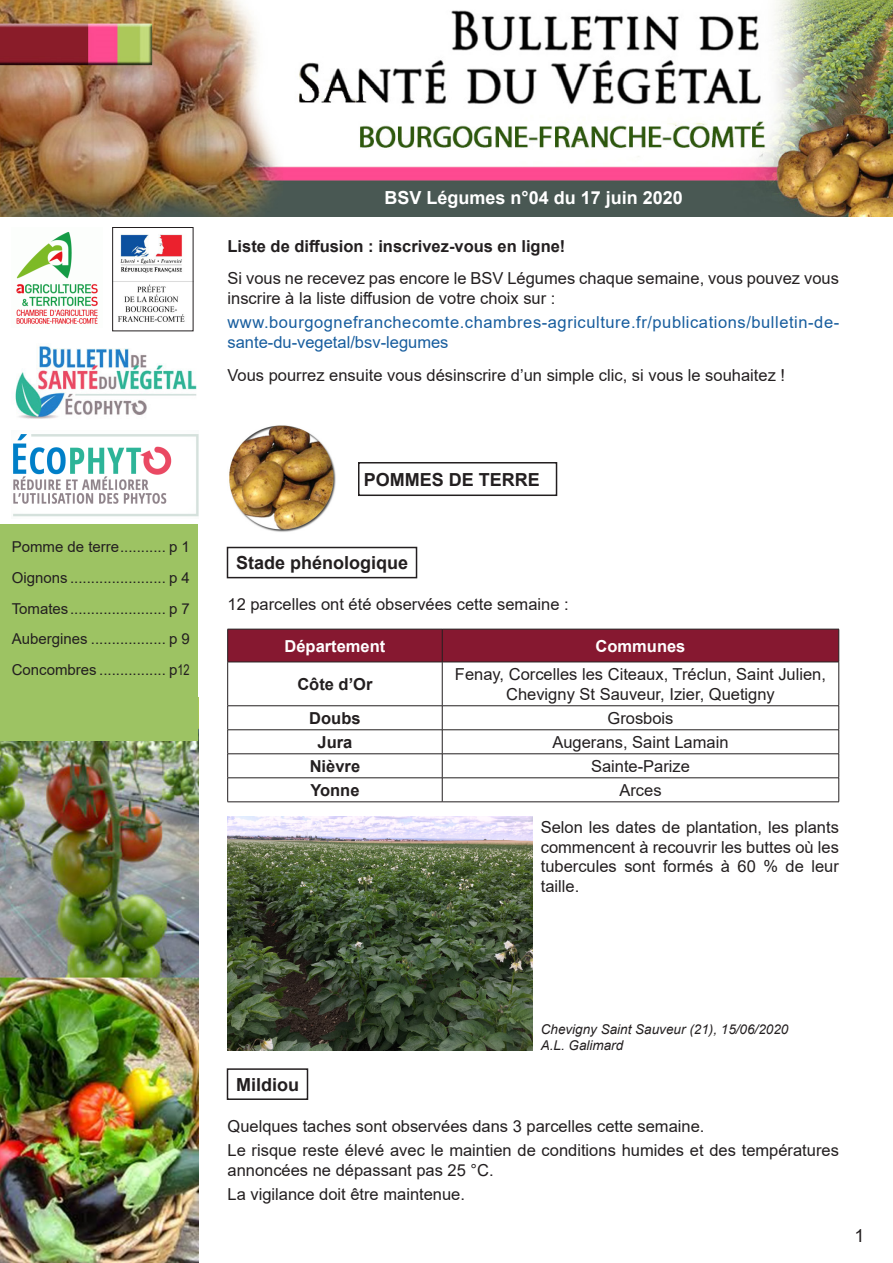
<style>
.page{position:relative;width:893px;height:1263px;background:#fff}
.page>*{position:absolute;margin:0;border:0;box-sizing:border-box;transform-origin:0 0}
.t1{font:700 18px "Arial";color:#fff}
.Titre_encadré{font:700 18px "Arial";color:#231f20}
.Titre_Rubrique{font:700 18px "Arial";color:#231f20}
.t2{font:18px "Arial";color:#231f20}
.Corps_de_texte{font:16.5px/19.8px "Arial";color:#231f20}
.Corps_de_texte-2{font:16.5px/19.8px "Arial";letter-spacing:.035em;color:#175d9e}
.Corps_de_texte-3{font:700 16.5px "Arial";color:#231f20}
.Corps_de_texte-4{font:700 16.5px "Arial";color:#fff}
.Corps_de_texte-5{font:15px "Arial";color:#231f20}
.Légende{font:italic 13.5px "Arial";color:#231f20}
</style>
<div class="page">
<img style="left:0;top:741px;width:198px;height:522px">
<img style="left:0;top:0;width:893px;height:217px">
<img style="left:16px;top:232px;width:82px;height:92px">
<img style="left:114px;top:234px;width:77px;height:88px">
<div style="left:112px;top:227px;width:81px;height:104px;border:1px solid #231f20"></div>
<img style="left:15px;top:345px;width:182px;height:74px">
<img style="left:13px;top:434px;width:185px;height:83px">
<div style="left:0;top:524px;width:198px;height:217px;background:#9dc363"></div>
<div style="left:358px;top:462px;width:199px;height:34px;border:2px solid #231f20"></div>
<img style="left:229px;top:425px;width:107px;height:107px">
<div style="left:227px;top:547px;width:190px;height:31px;border:2px solid #231f20"></div>
<div style="left:228px;top:630px;width:610px;height:32px;background:#861830"></div>
<hr style="left:227px;top:629px;width:215px;height:1px;background:#231f20">
<hr style="left:227px;top:629px;width:1px;height:33px;background:#231f20">
<hr style="left:442px;top:629px;width:397px;height:1px;background:#231f20">
<hr style="left:838px;top:629px;width:1px;height:33px;background:#231f20">
<hr style="left:227px;top:662px;width:215px;height:1px;background:#231f20">
<hr style="left:227px;top:662px;width:1px;height:44px;background:#231f20">
<hr style="left:442px;top:662px;width:397px;height:1px;background:#231f20">
<hr style="left:838px;top:662px;width:1px;height:44px;background:#231f20">
<hr style="left:227px;top:705px;width:215px;height:1px;background:#231f20">
<hr style="left:442px;top:705px;width:397px;height:1px;background:#231f20">
<hr style="left:227px;top:729px;width:215px;height:1px;background:#231f20">
<hr style="left:442px;top:729px;width:397px;height:1px;background:#231f20">
<hr style="left:227px;top:753px;width:215px;height:1px;background:#231f20">
<hr style="left:442px;top:753px;width:397px;height:1px;background:#231f20">
<hr style="left:227px;top:777px;width:215px;height:1px;background:#231f20">
<svg style="left:227px;top:706px;width:1px;height:95px"></svg>
<hr style="left:442px;top:777px;width:397px;height:1px;background:#231f20">
<svg style="left:838px;top:706px;width:1px;height:95px"></svg>
<hr style="left:227px;top:801px;width:215px;height:1px;background:#231f20">
<hr style="left:442px;top:801px;width:397px;height:1px;background:#231f20">
<hr style="left:442px;top:629px;width:1px;height:33px;background:#231f20">
<hr style="left:442px;top:662px;width:1px;height:44px;background:#231f20">
<svg style="left:442px;top:706px;width:1px;height:96px"></svg>
<img style="left:227px;top:816px;width:305px;height:234px">
<div style="left:227px;top:1068px;width:81px;height:32px;border:2px solid #231f20"></div>
<p class="Corps_de_texte-5" style="left:12px;top:536px;width:180px">Pomme de terre........... p 1</p>
<p class="Corps_de_texte-5" style="left:12px;top:567px;width:180px">Oignons ....................... p 4</p>
<p class="Corps_de_texte-5" style="left:12px;top:598px;width:180px">Tomates....................... p 7</p>
<p class="Corps_de_texte-5" style="left:12px;top:629px;width:180px">Aubergines .................. p 9</p>
<p class="Corps_de_texte-5" style="left:12px;top:659px;width:180px">Concombres ................ p12</p>
<p class="t1" style="left:384px;top:185px;width:300px">BSV Légumes n°04 du 17 juin 2020</p>
<p class="Corps_de_texte-3" style="left:227px;top:234px;width:339px">Liste de diffusion : inscrivez-vous en ligne!</p>
<p class="Corps_de_texte" style="left:227px;top:269px;width:613px">Si vous ne recevez pas encore le BSV Légumes chaque semaine, vous pouvez vous inscrire à la liste diffusion de votre choix sur :</p>
<p class="Corps_de_texte-2" style="left:227px;top:312px;width:613px">www.bourgognefranchecomte.chambres-agriculture.fr/publications/bulletin-de&shy;sante-du-vegetal/bsv-legumes</p>
<p class="Corps_de_texte" style="left:227px;top:365px;width:559px">Vous pourrez ensuite vous désinscrire d’un simple clic, si vous le souhaitez !</p>
<p class="Titre_Rubrique" style="left:364px;top:467px;width:178px">POMMES DE TERRE</p>
<p class="Titre_encadré" style="left:236px;top:550px;width:174px">Stade phénologique</p>
<p class="Corps_de_texte" style="left:227px;top:594px;width:343px">12 parcelles ont été observées cette semaine :</p>
<p class="Corps_de_texte-4" style="left:285px;top:634px;width:102px">Département</p>
<p class="Corps_de_texte-4" style="left:596px;top:634px;width:91px">Communes</p>
<p class="Corps_de_texte-3" style="left:297px;top:672px;width:77px">Côte d’Or</p>
<p class="Corps_de_texte" style="left:455px;top:664px;width:373px;text-align:center">Fenay, Corcelles les Citeaux, Tréclun, Saint Julien,<br>Chevigny St Sauveur, Izier, Quetigny</p>
<p class="Corps_de_texte-3" style="left:309px;top:706px;width:53px">Doubs</p>
<p class="Corps_de_texte" style="left:607px;top:708px;width:68px">Grosbois</p>
<p class="Corps_de_texte-3" style="left:318px;top:730px;width:36px">Jura</p>
<p class="Corps_de_texte" style="left:552px;top:732px;width:178px">Augerans, Saint Lamain</p>
<p class="Corps_de_texte-3" style="left:310px;top:754px;width:52px">Nièvre</p>
<p class="Corps_de_texte" style="left:591px;top:756px;width:101px">Sainte-Parize</p>
<p class="Corps_de_texte-3" style="left:310px;top:778px;width:51px">Yonne</p>
<p class="Corps_de_texte" style="left:619px;top:780px;width:44px">Arces</p>
<p class="Corps_de_texte" style="left:541px;top:817px;width:300px;text-align:justify">Selon les dates de plantation, les plants commencent à recouvrir les buttes où les tubercules sont formés à 60 % de leur taille.</p>
<p class="Légende" style="left:541px;top:1020px;width:249px">Chevigny Saint Sauveur (21), 15/06/2020</p>
<p class="Légende" style="left:541px;top:1037px;width:84px">A.L. Galimard</p>
<p class="Titre_encadré" style="left:236px;top:1072px;width:64px">Mildiou</p>
<p class="Corps_de_texte" style="left:227px;top:1116px;width:478px">Quelques taches sont observées dans 3 parcelles cette semaine.</p>
<p class="Corps_de_texte" style="left:227px;top:1140px;width:613px">Le risque reste élevé avec le maintien de conditions humides et des températures annoncées ne dépassant pas 25 °C.</p>
<p class="Corps_de_texte" style="left:227px;top:1184px;width:239px">La vigilance doit être maintenue.</p>
<p class="t2" style="left:855px;top:1223px;width:12px">1</p>
</div>
